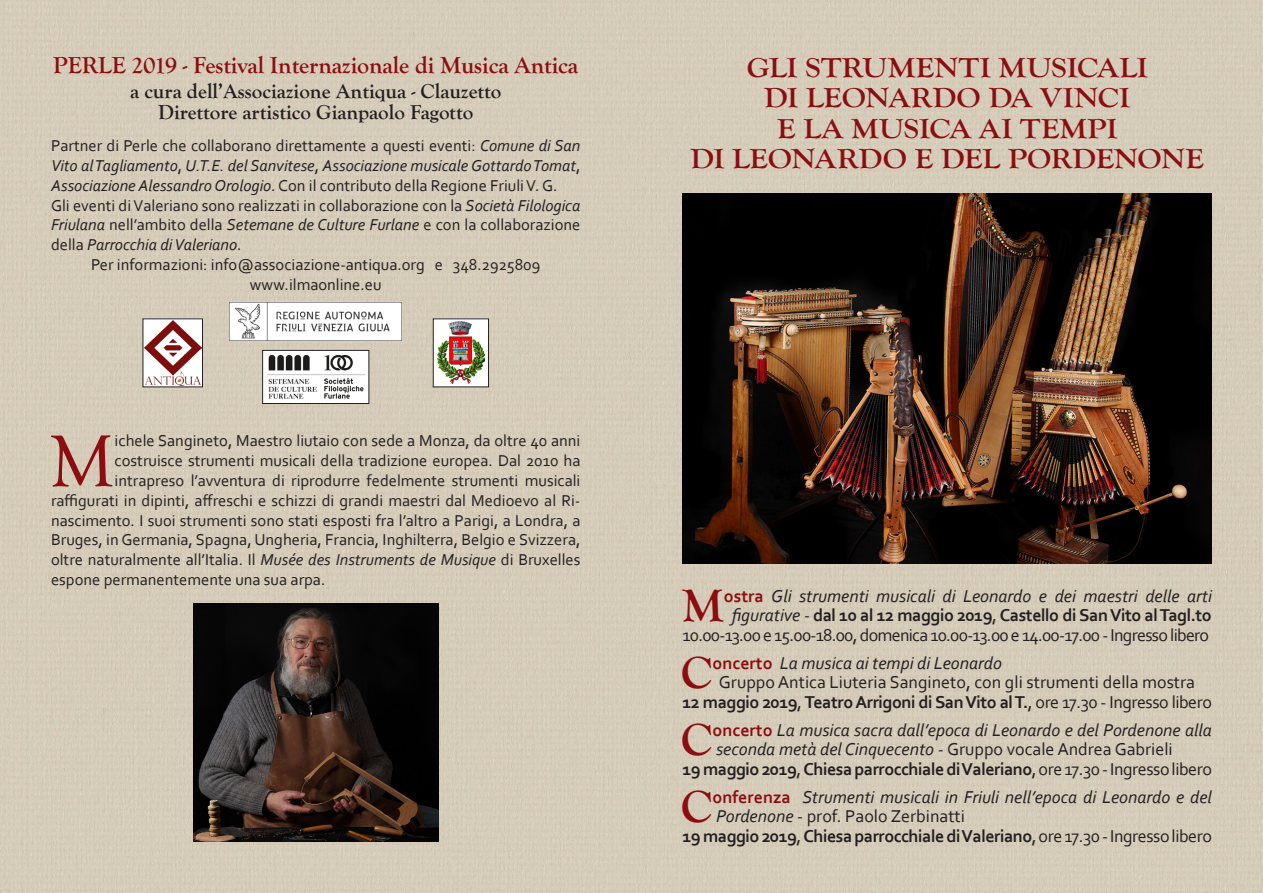
<style>
.page{position:relative;width:1263px;height:893px;background:#d5cbb9}
.page>*{position:absolute;margin:0;border:0;box-sizing:border-box;transform-origin:0 0}
.t1{font:75.3px "Goudy Old Style T";color:#8b0d10}
.t2{font:700 46.95px "Goudy Old Style T";color:#8b0d10}
.t3{font:700 28.5px/30.6px "Goudy Old Style T";letter-spacing:-.005em;color:#8b0d10;text-align:center;scale:1.1 1}
.t4{font:700 24px "Goudy Old Style T";letter-spacing:-.005em;color:#8b0d10}
.t5{font:700 21px "Goudy Old Style T";color:#231f20}
.t6{font:italic 18px/19.5px "Corbel";color:#231f20}
.t7{font:700 18px "Corbel";letter-spacing:-.025em;color:#231f20}
.t8{font:18px/19.5px "Corbel";letter-spacing:-.04em;color:#231f20;text-align:right}
.t9{font:18px "Corbel";color:#231f20}
.t10{font:16.5px/19.8px "Corbel";color:#231f20;text-align:justify}
.t11{font:italic 16.5px/19.8px "Corbel";color:#231f20;text-align:justify}
.s1{font-style:normal}
.s2{font-style:italic}
.s3{font-weight:700;font-style:normal;color:#8b0d10}
.s4{font-weight:700}
.s5{font-weight:400}
</style>
<div class="page">
<img style="left:682px;top:193px;width:530px;height:370px">
<img style="left:193px;top:604px;width:245px;height:238px">
<img style="left:145px;top:321px;width:56px;height:64px">
<div style="left:433px;top:319px;width:55px;height:68px;background:#fff"></div>
<img style="left:437px;top:322px;width:48px;height:62px">
<div style="left:433px;top:318px;width:56px;height:69px;border:1px solid #231f20"></div>
<img style="left:230px;top:302px;width:172px;height:38px">
<div style="left:263px;top:350px;width:106px;height:53px;background:#fff"></div>
<img style="left:267px;top:354px;width:98px;height:45px">
<div style="left:262px;top:350px;width:107px;height:54px;border:1px solid #231f20"></div>
<p class="t4" style="left:53px;top:51px;width:527px">PERLE 2019 - Festival Internazionale di Musica Antica</p>
<p class="t5" style="left:130px;top:79px;width:373px">a cura dell’Associazione Antiqua - Clauzetto</p>
<p class="t5" style="left:158px;top:100px;width:316px">Direttore artistico Gianpaolo Fagotto</p>
<p class="t11" style="left:51px;top:135px;width:531px"><span class="s1">Partner di Perle che collaborano direttamente a questi eventi:</span> Comune di San Vito al Tagliamento<span class="s1">,</span> U.T.E. del Sanvitese<span class="s1">,</span> Associazione musicale Gottardo Tomat<span class="s1">, </span>Associazione Alessandro Orologio<span class="s1">. Con il contributo della Regione Friuli V. G.</span></p>
<p class="t10" style="left:51px;top:195px;width:531px">Gli eventi di Valeriano sono realizzati in collaborazione con la <span class="s2">Società Filologica Friulana</span> nell’ambito della <span class="s2">Setemane de Culture Furlane</span> e con la collaborazione della <span class="s2">Parrocchia di Valeriano</span>.</p>
<p class="t10" style="left:91px;top:254px;width:451px">Per informazioni: info@associazione-antiqua.org e 348.2925809</p>
<p class="t10" style="left:250px;top:274px;width:133px">www.ilmaonline.eu</p>
<p class="t1" style="left:50px;top:420px;width:66px">M</p>
<p class="t10" style="left:115px;top:431px;width:467px">ichele Sangineto, Maestro liutaio con sede a Monza, da oltre 40 anni</p>
<p class="t10" style="left:115px;top:450px;width:467px">costruisce strumenti musicali della tradizione europea. Dal 2010 ha</p>
<p class="t10" style="left:115px;top:470px;width:467px">intrapreso l’avventura di riprodurre fedelmente strumenti musicali</p>
<p class="t10" style="left:51px;top:490px;width:531px">raffigurati in dipinti, affreschi e schizzi di grandi maestri dal Medioevo al Ri-</p>
<p class="t10" style="left:51px;top:510px;width:531px">nascimento. I suoi strumenti sono stati esposti fra l’altro a Parigi, a Londra, a</p>
<p class="t10" style="left:51px;top:530px;width:531px">Bruges, in Germania, Spagna, Ungheria, Francia, Inghilterra, Belgio e Svizzera,</p>
<p class="t10" style="left:51px;top:549px;width:531px">oltre naturalmente all’Italia. Il <span class="s2">Musée des Instruments de Musique</span> di Bruxelles</p>
<p class="t10" style="left:51px;top:569px;width:276px">espone permanentemente una sua arpa.</p>
<p class="t3" style="left:747px;top:52px;width:366px">GLI STRUMENTI MUSICALI</p>
<p class="t3" style="left:764px;top:83px;width:334px">DI LEONARDO DA VINCI</p>
<p class="t3" style="left:690px;top:113px;width:468px">E LA MUSICA AI TEMPI<br>DI LEONARDO E DEL PORDENONE</p>
<p class="t2" style="left:682px;top:580px;width:43px">M</p>
<p class="t6" style="left:724px;top:586px;width:490px"><span class="s3">ostra</span> Gli strumenti musicali di Leonardo e dei maestri delle arti</p>
<p class="t8" style="left:682px;top:605px;width:531px"><span class="s2">figurative</span> - <span class="s4">dal 10 al 12 maggio 2019</span>, <span class="s4">Castello di San Vito al Tagl.to<br></span>10.00-13.00 e 15.00-18.00, domenica 10.00-13.00 e 14.00-17.00 - Ingresso libero</p>
<p class="t2" style="left:681px;top:647px;width:33px">C</p>
<p class="t6" style="left:712px;top:653px;width:291px"><span class="s3">oncerto</span> La musica ai tempi di Leonardo</p>
<p class="t9" style="left:719px;top:671px;width:478px">Gruppo Antica Liuteria Sangineto, con gli strumenti della mostra</p>
<p class="t7" style="left:682px;top:691px;width:531px">12 maggio 2019<span class="s5">,</span> Teatro Arrigoni di San Vito al T.<span class="s5">, ore 17.30 - Ingresso libero</span></p>
<p class="t2" style="left:681px;top:714px;width:33px">C</p>
<p class="t6" style="left:712px;top:720px;width:501px"><span class="s3">oncerto</span> La musica sacra dall’epoca di Leonardo e del Pordenone alla</p>
<p class="t6" style="left:716px;top:739px;width:458px">seconda metà del Cinquecento - <span class="s1">Gruppo vocale Andrea Gabrieli</span></p>
<p class="t7" style="left:682px;top:758px;width:531px">19 maggio 2019<span class="s5">,</span> Chiesa parrocchiale di Valeriano<span class="s5">, ore 17.30 - Ingresso libero</span></p>
<p class="t2" style="left:681px;top:781px;width:33px">C</p>
<p class="t6" style="left:712px;top:787px;width:501px"><span class="s3">onferenza</span> Strumenti musicali in Friuli nell’epoca di Leonardo e del<br>Pordenone <span class="s1">- prof. Paolo Zerbinatti</span></p>
<p class="t7" style="left:682px;top:825px;width:531px">19 maggio 2019<span class="s5">,</span> Chiesa parrocchiale di Valeriano<span class="s5">, ore 17.30 - Ingresso libero</span></p>
</div>
